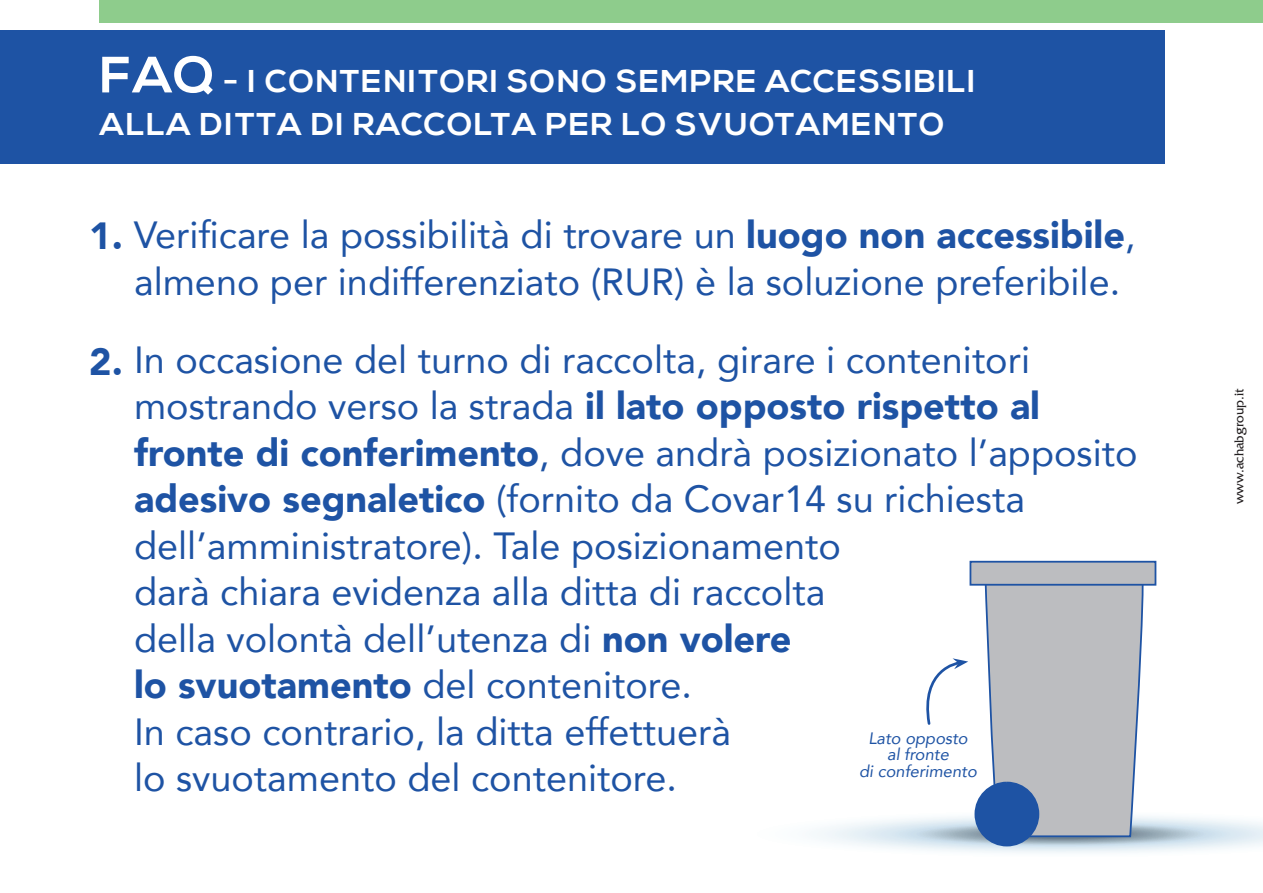
<style>
.page{position:relative;width:1263px;height:893px;background:#fff}
.page>*{position:absolute;margin:0;border:0;box-sizing:border-box;transform-origin:0 0}
.t1{font:37.8px/46.5px "Avenir";color:#1e53a4}
.t2{font:700 31.5px/42.2px "Nexa";letter-spacing:.04em;color:#fff}
.t3{font:italic 16.5px/16.5px "Avenir";color:#1e53a4;text-align:center}
.t4{font:13.5px "Fritz";color:#231f20}
.s1{font-size:51px}
.s2{font-weight:900}
</style>
<div class="page">
<div style="left:0;top:30px;width:1164px;height:134px;background:#1e53a4"></div>
<div style="left:100px;top:0;width:1163px;height:22px;background:#8ecc8c"></div>
<svg style="left:812px;top:816px;width:248px;height:37px"></svg>
<svg style="left:984px;top:586px;width:169px;height:252px;background:#bfc1c6"></svg>
<div style="left:974px;top:782px;width:65px;height:64px;background:#1e53a4;border:4px solid #1e53a4;border-radius:50%"></div>
<div style="left:969px;top:561px;width:187px;height:25px;background:#bcbdc0;border:2px solid #1e53a4"></div>
<svg style="left:926px;top:658px;width:42px;height:67px"></svg>
<p class="t2" style="left:100px;top:62px;width:877px"><span class="s1">FAQ</span> - I CONTENITORI SONO SEMPRE ACCESSIBILI<br>ALLA DITTA DI RACCOLTA PER LO SVUOTAMENTO</p>
<p class="t1" style="left:134px;top:211px;width:1003px;text-indent:-45px"><span class="s2">1.</span> Verificare la possibilità di trovare un <span class="s2">luogo non accessibile</span>, almeno per indifferenziato (RUR) è la soluzione preferibile.</p>
<p class="t1" style="left:134px;top:335px;width:1005px;text-indent:-45px"><span class="s2">2.</span> In occasione del turno di raccolta, girare i contenitori mostrando verso la strada <span class="s2">il lato opposto rispetto al fronte di conferimento</span>, dove andrà posizionato l’apposito <span class="s2">adesivo segnaletico</span> (fornito da Covar14 su richiesta dell’amministratore). Tale posizionamento<br>darà chiara evidenza alla ditta di raccolta<br>della volontà dell’utenza di <span class="s2">non volere<br>lo svuotamento</span> del contenitore.<br>In caso contrario, la ditta effettuerà<br>lo svuotamento del contenitore.</p>
<p class="t3" style="left:859px;top:730px;width:119px">Lato opposto<br>al fronte<br>di conferimento</p>
<p class="t4" style="left:1231px;top:504px;width:117px;rotate:-90deg">www.achabgroup.it</p>
</div>
